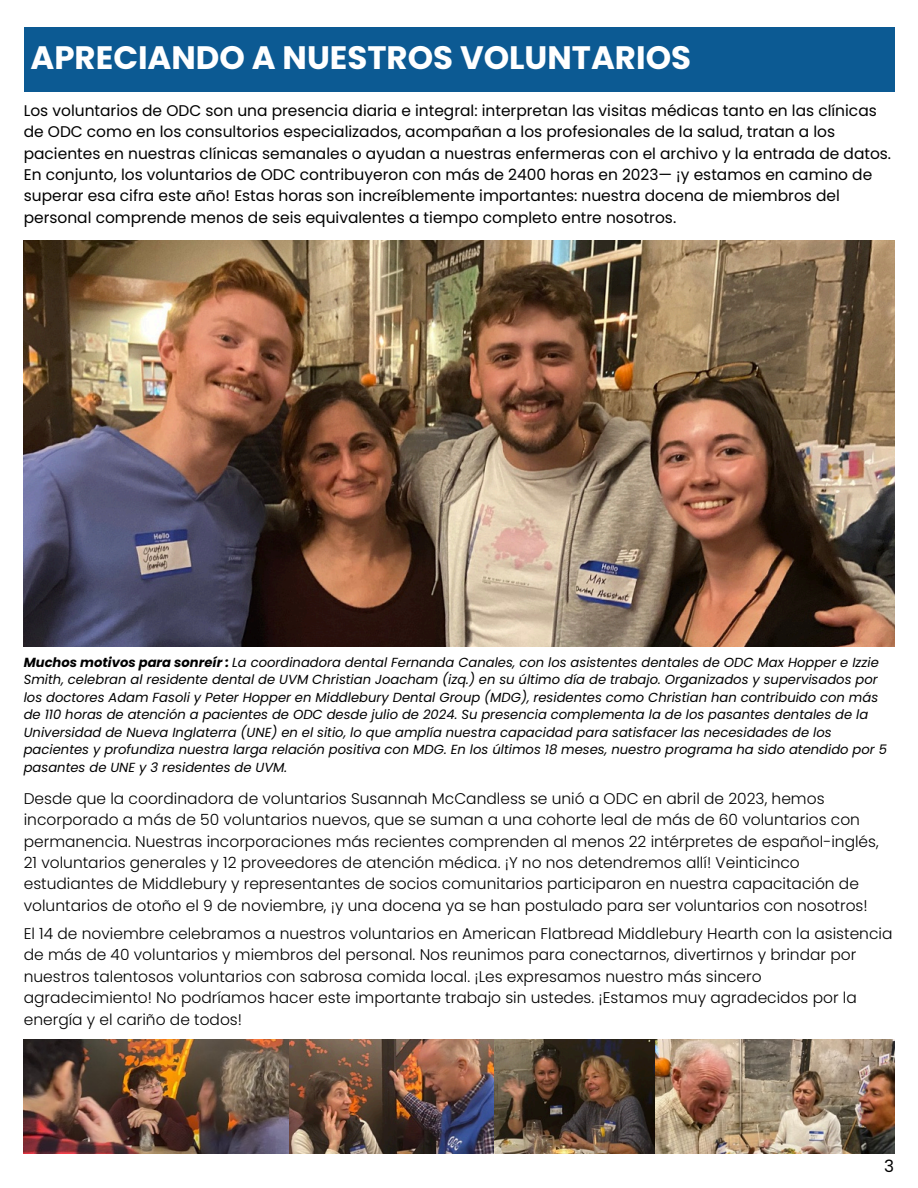
<style>
.page{position:relative;width:918px;height:1188px;background:#fff}
.page>*{position:absolute;margin:0;border:0;box-sizing:border-box;transform-origin:0 0}
.t1{font:700 32.4px "Poppins";color:#fff}
.t2{font:16.95px "Poppins";color:#000}
.t3{font:300 15.45px/21.5px "Poppins";color:#000}
.t4{font:15.45px/21.3px "Poppins";color:#000}
.t5{font:italic 13.2px/17.5px "Poppins";color:#000}
.s1{font-weight:700}
</style>
<div class="page">
<div style="left:24px;top:27px;width:870px;height:65px;background:#0c5a93"></div>
<img style="left:24px;top:240px;width:871px;height:406px">
<img style="left:494px;top:1040px;width:401px;height:113px">
<img style="left:288px;top:1040px;width:206px;height:113px">
<img style="left:24px;top:1040px;width:264px;height:113px">
<h1 class="t1" style="left:31px;top:35px;width:662px">APRECIANDO A NUESTROS VOLUNTARIOS</h1>
<p class="t4" style="left:24px;top:100px;width:869px">Los voluntarios de ODC son una presencia diaria e integral: interpretan las visitas médicas tanto en las clínicas de ODC como en los consultorios especializados, acompañan a los profesionales de la salud, tratan a los pacientes en nuestras clínicas semanales o ayudan a nuestras enfermeras con el archivo y la entrada de datos.<br>En conjunto, los voluntarios de ODC contribuyeron con más de 2400 horas en 2023— ¡y estamos en camino de superar esa cifra este año! Estas horas son increíblemente importantes: nuestra docena de miembros del personal comprende menos de seis equivalentes a tiempo completo entre nosotros.</p>
<p class="t5" style="left:24px;top:653px;width:865px"><span class="s1">Muchos motivos para sonreír :</span> La coordinadora dental Fernanda Canales, con los asistentes dentales de ODC Max Hopper e Izzie Smith, celebran al residente dental de UVM Christian Joacham (izq.) en su último día de trabajo. Organizados y supervisados por los doctores Adam Fasoli y Peter Hopper en Middlebury Dental Group (MDG), residentes como Christian han contribuido con más de 110 horas de atención a pacientes de ODC desde julio de 2024. Su presencia complementa la de los pasantes dentales de la Universidad de Nueva Inglaterra (UNE) en el sitio, lo que amplía nuestra capacidad para satisfacer las necesidades de los pacientes y profundiza nuestra larga relación positiva con MDG. En los últimos 18 meses, nuestro programa ha sido atendido por 5 pasantes de UNE y 3 residentes de UVM.</p>
<p class="t3" style="left:24px;top:787px;width:857px">Desde que la coordinadora de voluntarios Susannah McCandless se unió a ODC en abril de 2023, hemos incorporado a más de 50 voluntarios nuevos, que se suman a una cohorte leal de más de 60 voluntarios con permanencia. Nuestras incorporaciones más recientes comprenden al menos 22 intérpretes de español-inglés, 21 voluntarios generales y 12 proveedores de atención médica. ¡Y no nos detendremos allí! Veinticinco estudiantes de Middlebury y representantes de socios comunitarios participaron en nuestra capacitación de voluntarios de otoño el 9 de noviembre, ¡y una docena ya se han postulado para ser voluntarios con nosotros!</p>
<p class="t3" style="left:24px;top:923px;width:870px">El 14 de noviembre celebramos a nuestros voluntarios en American Flatbread Middlebury Hearth con la asistencia de más de 40 voluntarios y miembros del personal. Nos reunimos para conectarnos, divertirnos y brindar por nuestros talentosos voluntarios con sabrosa comida local. ¡Les expresamos nuestro más sincero agradecimiento! No podríamos hacer este importante trabajo sin ustedes. ¡Estamos muy agradecidos por la energía y el cariño de todos!</p>
<p class="t2" style="left:884px;top:1154px;width:11px">3</p>
</div>
